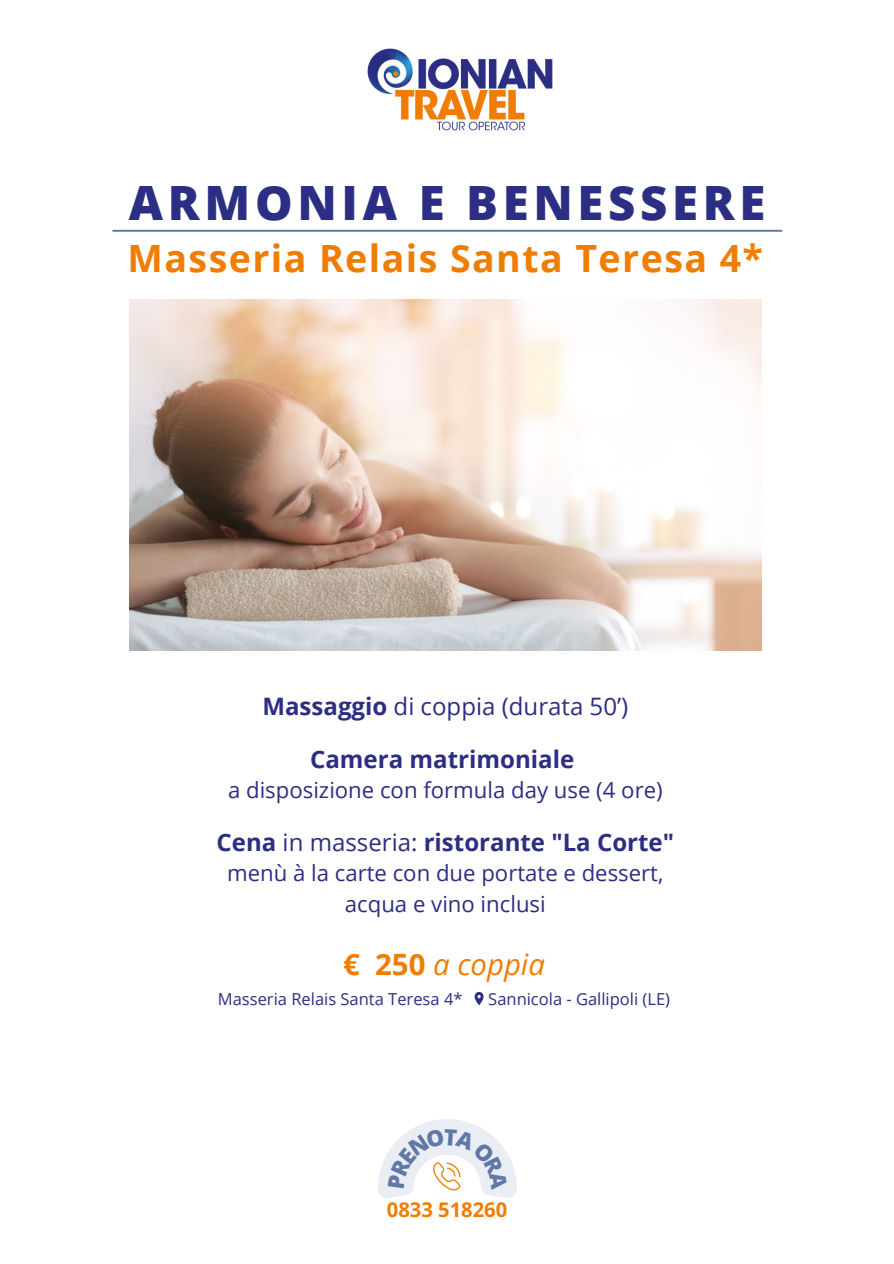
<style>
.page{position:relative;width:894px;height:1264px;background:#fff}
.page>*{position:absolute;margin:0;border:0;box-sizing:border-box;transform-origin:0 0}
.t1{font:800 47.25px "Open Sans";letter-spacing:.1em;color:#2b2e83}
.t2{font:700 37.5px "Open Sans";letter-spacing:.04em;color:#f07d00}
.t3{font:italic 29.4px "Open Sans";color:#f07d00}
.t4{font:700 24px "Open Sans";color:#2b2e83}
.t5{font:24px "Open Sans";color:#2b2e83}
.t6{font:22.2px/30.5px "Open Sans";color:#2b2e83;text-align:center}
.t7{font:700 20.25px "Open Sans";color:#f07d00}
.t8{font:16.5px "Open Sans";color:#2b2e83}
.s1{font-weight:700}
.s2{font-weight:400}
.s3{font-weight:700;font-style:normal}
</style>
<div class="page">
<img style="left:367px;top:48px;width:186px;height:83px">
<hr style="left:113px;top:230px;width:668px;height:2px;background:#6078a7">
<svg style="left:474px;top:991px;width:9px;height:14px"></svg>
<img style="left:129px;top:300px;width:632px;height:350px">
<svg style="left:378px;top:1119px;width:138px;height:79px"></svg>
<h1 class="t1" style="left:129px;top:169px;width:638px">ARMONIA E BENESSERE</h1>
<h2 class="t2" style="left:128px;top:232px;width:636px">Masseria Relais Santa Teresa 4*</h2>
<p class="t5" style="left:262px;top:689px;width:367px"><span class="s1">Massaggio</span> di coppia (durata 50’)</p>
<p class="t4" style="left:310px;top:741px;width:266px">Camera matrimoniale</p>
<p class="t6" style="left:228px;top:774px;width:436px">a disposizione con formula day use (4 ore)</p>
<p class="t4" style="left:216px;top:825px;width:459px">Cena <span class="s2">in masseria:</span> ristorante "La Corte"</p>
<p class="t6" style="left:227px;top:857px;width:438px">menù à la carte con due portate e dessert, acqua e vino inclusi</p>
<h3 class="t3" style="left:343px;top:943px;width:203px"><span class="s3">€ 250</span> a coppia</h3>
<p class="t8" style="left:218px;top:987px;width:246px">Masseria Relais Santa Teresa 4*</p>
<p class="t8" style="left:488px;top:987px;width:183px">Sannicola - Gallipoli (LE)</p>
<p class="t7" style="left:387px;top:1194px;width:122px">0833 518260</p>
</div>
